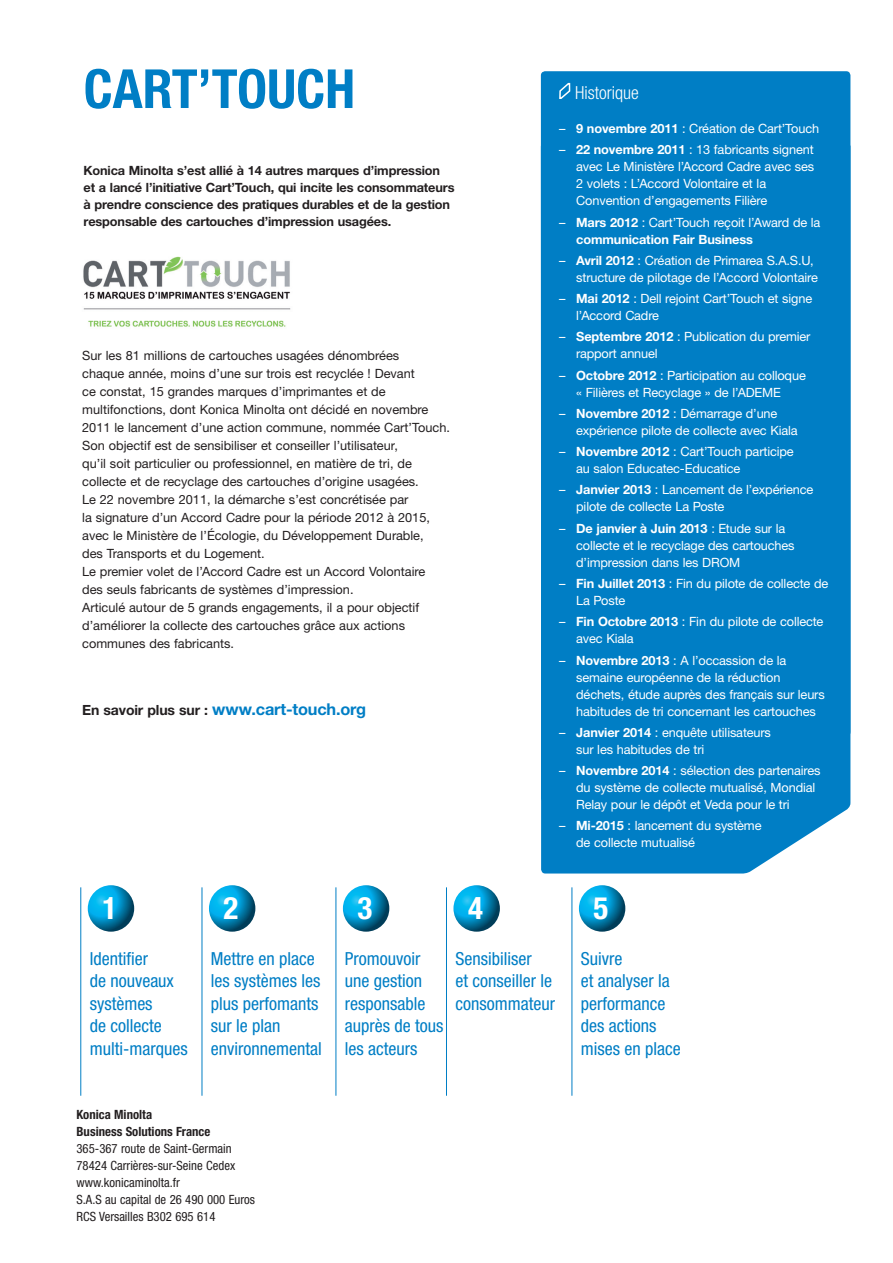
<style>
.page{position:relative;width:893px;height:1263px;background:#fff}
.page>*{position:absolute;margin:0;border:0;box-sizing:border-box;transform-origin:0 0}
.t1{font:700 condensed 54px "Helvetica Neue LTW1 G";color:#007ec5}
.t2{font:700 condensed 30.9px "Helvetica Neue LTW1 G";color:#fff}
.t3{font:condensed 18px/22.5px "Helvetica Neue LTW1 G";color:#007ec5}
.t4{font:300 condensed 18px "Helvetica Neue LTW1 G";color:#fff}
.t5{font:700 16.35px "Helvetica Neue LTW1 G";letter-spacing:-.01em;color:#007ec5}
.t6{font:12.75px/17px "Helvetica Neue LTW1 G";letter-spacing:-.01em;color:#fff}
.t7{font:12.75px/18px "Helvetica Neue LTW1 G";color:#231f20}
.t8{font:700 12.75px/17px "Helvetica Neue LTW1 G";letter-spacing:-.01em;color:#231f20}
.t9{font:condensed 12.75px/17px "Helvetica Neue LTW1 G";color:#231f20}
.t10{font:700 12.75px/17px "Helvetica Neue LTW1 G";letter-spacing:-.01em;color:#fff}
.t11{font:700 condensed 12.75px/17px "Helvetica Neue LTW1 G";color:#231f20}
.s1{font-size:14.1px;color:#231f20}
.s2{font-weight:700}
.s3{font-weight:400}
</style>
<div class="page">
<div style="left:541px;top:71px;width:309px;height:71px;background:#007ec5"></div>
<div style="left:541px;top:142px;width:309px;height:731px;background:#007ec5"></div>
<svg style="left:558px;top:82px;width:13px;height:18px"></svg>
<svg style="left:88px;top:885px;width:46px;height:47px;background:#068ebf"></svg>
<hr style="left:80px;top:887px;width:1px;height:209px;background:#007ec5">
<svg style="left:209px;top:885px;width:46px;height:47px;background:#068fc0"></svg>
<hr style="left:202px;top:887px;width:1px;height:209px;background:#007ec5">
<svg style="left:343px;top:885px;width:46px;height:47px;background:#068fbf"></svg>
<hr style="left:336px;top:887px;width:1px;height:209px;background:#007ec5">
<svg style="left:453px;top:885px;width:47px;height:47px;background:#0b91c0"></svg>
<hr style="left:446px;top:887px;width:1px;height:209px;background:#007ec5">
<svg style="left:579px;top:885px;width:46px;height:47px;background:#068fbf"></svg>
<hr style="left:572px;top:887px;width:1px;height:209px;background:#007ec5">
<img style="left:83px;top:256px;width:208px;height:71px">
<h1 class="t1" style="left:84px;top:56px;width:273px">CART’TOUCH</h1>
<p class="t8" style="left:84px;top:162px;width:372px">Konica Minolta s’est allié à 14 autres marques d’impression et a lancé l’initiative Cart’Touch, qui incite les consommateurs à prendre conscience des pratiques durables et de la gestion responsable des cartouches d’impression usagées.</p>
<p class="t7" style="left:82px;top:346px;width:369px">Sur les 81 millions de cartouches usagées dénombrées<br>chaque année, moins d’une sur trois est recyclée ! Devant<br>ce constat, 15 grandes marques d’imprimantes et de multifonctions, dont Konica Minolta ont décidé en novembre 2011 le lancement d’une action commune, nommée Cart’Touch.<br>Son objectif est de sensibiliser et conseiller l’utilisateur,<br>qu’il soit particulier ou professionnel, en matière de tri, de collecte et de recyclage des cartouches d’origine usagées.<br>Le 22 novembre 2011, la démarche s’est concrétisée par<br>la signature d’un Accord Cadre pour la période 2012 à 2015, avec le Ministère de l’Écologie, du Développement Durable,<br>des Transports et du Logement.<br>Le premier volet de l’Accord Cadre est un Accord Volontaire<br>des seuls fabricants de systèmes d’impression.<br>Articulé autour de 5 grands engagements, il a pour objectif d’améliorer la collecte des cartouches grâce aux actions communes des fabricants.</p>
<p class="t5" style="left:82px;top:699px;width:286px"><span class="s1">En savoir plus sur :</span> www.cart-touch.org</p>
<h3 class="t4" style="left:575px;top:82px;width:65px">Historique</h3>
<p class="t6" style="left:559px;top:120px;width:262px">– <span class="s2">9 novembre 2011</span> : Création de Cart’Touch</p>
<p class="t6" style="left:576px;top:141px;width:239px;text-indent:-17px">– <span class="s2">22 novembre 2011</span> : 13 fabricants signent avec Le Ministère l’Accord Cadre avec ses 2 volets : L’Accord Volontaire et la Convention d’engagements Filière</p>
<p class="t10" style="left:576px;top:213px;width:246px;text-indent:-17px"><span class="s3">–</span> Mars 2012 <span class="s3">: Cart’Touch reçoit l’Award de la </span>communication Fair Business</p>
<p class="t6" style="left:576px;top:252px;width:243px;text-indent:-17px">– <span class="s2">Avril 2012</span> : Création de Primarea S.A.S.U, structure de pilotage de l’Accord Volontaire</p>
<p class="t6" style="left:576px;top:290px;width:237px;text-indent:-17px">– <span class="s2">Mai 2012</span> : Dell rejoint Cart’Touch et signe l’Accord Cadre</p>
<p class="t6" style="left:576px;top:328px;width:236px;text-indent:-17px">– <span class="s2">Septembre 2012</span> : Publication du premier rapport annuel</p>
<p class="t6" style="left:576px;top:366px;width:231px;text-indent:-17px">– <span class="s2">Octobre 2012</span> : Participation au colloque « Filières et Recyclage » de l’ADEME</p>
<p class="t6" style="left:576px;top:405px;width:223px;text-indent:-17px">– <span class="s2">Novembre 2012</span> : Démarrage d’une expérience pilote de collecte avec Kiala</p>
<p class="t6" style="left:576px;top:443px;width:219px;text-indent:-17px">– <span class="s2">Novembre 2012</span> : Cart’Touch participe au salon Educatec-Educatice</p>
<p class="t6" style="left:576px;top:481px;width:239px;text-indent:-17px">– <span class="s2">Janvier 2013</span> : Lancement de l’expérience pilote de collecte La Poste</p>
<p class="t6" style="left:576px;top:520px;width:220px;text-indent:-17px">– <span class="s2">De janvier à Juin 2013</span> : Etude sur la collecte et le recyclage des cartouches d’impression dans les DROM</p>
<p class="t6" style="left:576px;top:575px;width:254px;text-indent:-17px">– <span class="s2">Fin Juillet 2013</span> : Fin du pilote de collecte de<br>La Poste</p>
<p class="t6" style="left:576px;top:613px;width:249px;text-indent:-17px">– <span class="s2">Fin Octobre 2013</span> : Fin du pilote de collecte avec Kiala</p>
<p class="t6" style="left:576px;top:651px;width:250px;text-indent:-17px">– <span class="s2">Novembre 2013</span> : A l’occassion de la semaine européenne de la réduction déchets, étude auprès des français sur leurs habitudes de tri concernant les cartouches</p>
<p class="t6" style="left:576px;top:724px;width:196px;text-indent:-17px">– <span class="s2">Janvier 2014</span> : enquête utilisateurs sur les habitudes de tri</p>
<p class="t6" style="left:576px;top:762px;width:246px;text-indent:-17px">– <span class="s2">Novembre 2014</span> : sélection des partenaires du système de collecte mutualisé, Mondial<br>Relay pour le dépôt et Veda pour le tri</p>
<p class="t6" style="left:576px;top:817px;width:187px;text-indent:-17px">– <span class="s2">Mi-2015</span> : lancement du système de collecte mutualisé</p>
<h2 class="t2" style="left:102px;top:889px;width:16px">1</h2>
<h3 class="t3" style="left:90px;top:947px;width:99px">Identifier<br>de nouveaux systèmes<br>de collecte multi-marques</h3>
<h2 class="t2" style="left:224px;top:889px;width:16px">2</h2>
<h3 class="t3" style="left:211px;top:947px;width:112px">Mettre en place les systèmes les plus perfomants sur le plan environnemental</h3>
<p class="t11" style="left:77px;top:1106px;width:135px">Konica Minolta<br>Business Solutions France</p>
<p class="t9" style="left:77px;top:1140px;width:180px">365-367 route de Saint-Germain<br>78424 Carrières-sur-Seine Cedex www.konicaminolta.fr<br>S.A.S au capital de 26 490 000 Euros<br>RCS Versailles B302 695 614</p>
<h2 class="t2" style="left:357px;top:889px;width:16px">3</h2>
<h3 class="t3" style="left:345px;top:947px;width:100px">Promouvoir une gestion responsable auprès de tous les acteurs</h3>
<h2 class="t2" style="left:468px;top:889px;width:16px">4</h2>
<h3 class="t3" style="left:455px;top:947px;width:101px">Sensibiliser<br>et conseiller le consommateur</h3>
<h2 class="t2" style="left:593px;top:889px;width:16px">5</h2>
<h3 class="t3" style="left:581px;top:947px;width:101px">Suivre<br>et analyser la performance des actions mises en place</h3>
</div>
